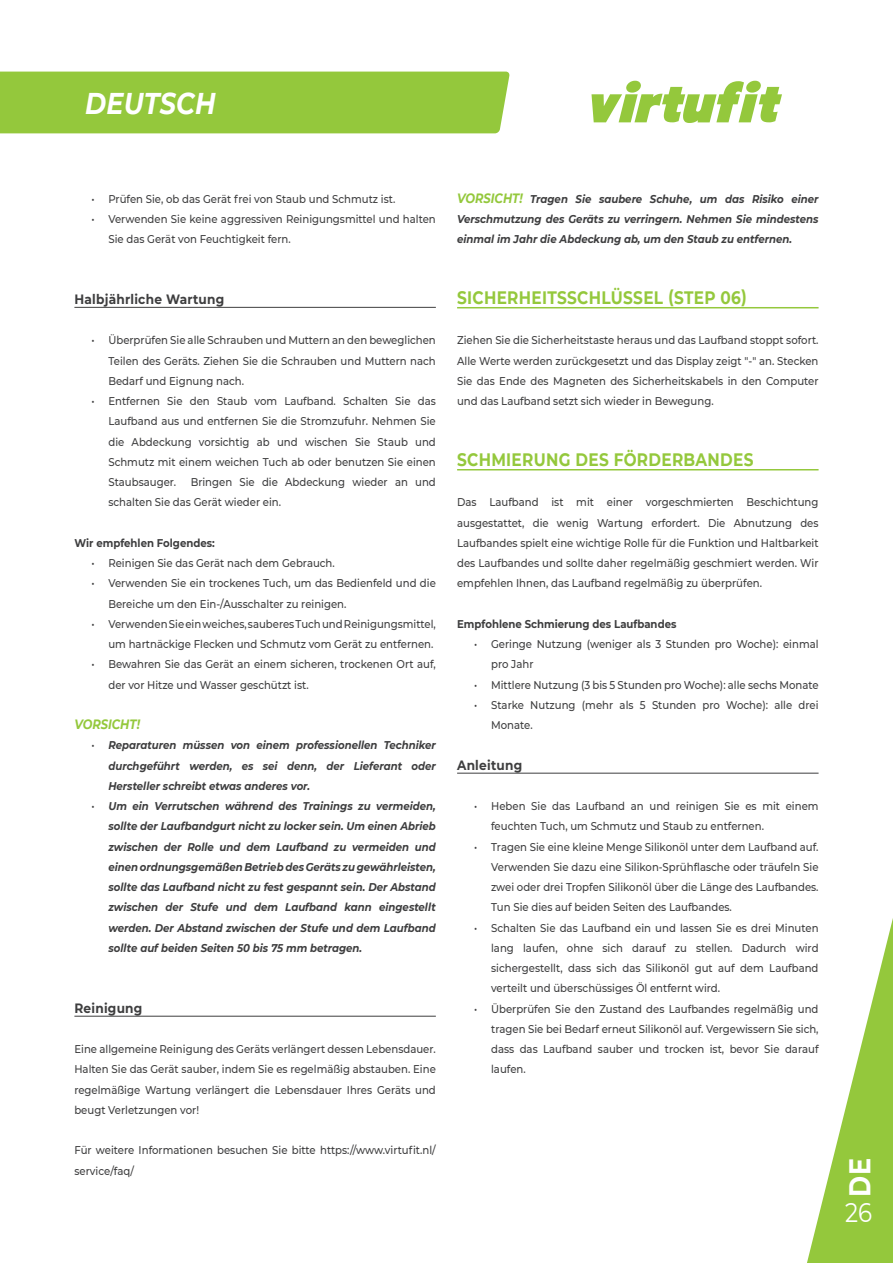
<style>
.page{position:relative;width:893px;height:1263px;background:#fff}
.page>*{position:absolute;margin:0;border:0;box-sizing:border-box;transform-origin:0 0}
.t1{font:italic 700 30px "Montserrat";letter-spacing:.01em;color:#fff;scale:.85 1}
.t2{font:700 30px "Montserrat";color:#fff;scale:.85 1}
.t3{font:27px "Montserrat";color:#fff;scale:.85 1}
.VF__Opsomming_platte_tekst{font:700 18px "Montserrat";letter-spacing:.02em;color:#94c83c;scale:.85 1}
.VF__Opsomming_platte_tekst-2{font:700 13.5px "Montserrat";letter-spacing:.02em;color:#3e3e3f;scale:.9 1}
.t4{font:italic 700 13.5px "Montserrat";color:#94c83c;scale:.85 1}
.VF__Opsomming_platte_tekst-3{font:500 11.25px/20.2px "Montserrat";color:#3e3e3f;text-align:justify;scale:.9 1}
.VF__Opsomming_platte_tekst-4{font:italic 700 11.25px/20.2px "Montserrat";color:#3e3e3f;text-align:justify;scale:.9 1}
.t5{font:700 11.25px "Montserrat";color:#3e3e3f;scale:.9 1}
.s1{font-weight:500;font-style:normal}
.s2{font-size:13.5px;color:#94c83c}
</style>
<div class="page">
<div style="left:0;top:72px;width:510px;height:61px;background:#94c83c"></div>
<svg style="left:591px;top:81px;width:191px;height:42px"></svg>
<svg style="left:798px;top:772px;width:95px;height:491px"></svg>
<hr style="left:457px;top:307px;width:362px;height:1px;background:#94c83c">
<hr style="left:457px;top:469px;width:362px;height:1px;background:#94c83c">
<hr style="left:457px;top:773px;width:362px;height:1px;background:#3e3e3f">
<hr style="left:74px;top:307px;width:362px;height:1px;background:#3e3e3f">
<hr style="left:74px;top:1016px;width:362px;height:1px;background:#3e3e3f">
<h1 class="t1" style="left:85px;top:82px;width:155px">DEUTSCH</h1>
<p class="VF__Opsomming_platte_tekst-3" style="left:91px;top:188px;width:339px">• Prüfen Sie, ob das Gerät frei von Staub und Schmutz ist.</p>
<p class="VF__Opsomming_platte_tekst-3" style="left:108px;top:208px;width:365px;text-indent:-17px">• Verwenden Sie keine aggressiven Reinigungsmittel und halten<br>Sie das Gerät von Feuchtigkeit fern.</p>
<p class="VF__Opsomming_platte_tekst-2" style="left:74px;top:289px;width:168px">Halbjährliche Wartung</p>
<p class="VF__Opsomming_platte_tekst-3" style="left:108px;top:330px;width:365px;text-indent:-17px">• Überprüfen Sie alle Schrauben und Muttern an den beweglichen Teilen des Geräts. Ziehen Sie die Schrauben und Muttern nach Bedarf und Eignung nach.</p>
<p class="VF__Opsomming_platte_tekst-3" style="left:108px;top:390px;width:365px;text-indent:-17px">• Entfernen Sie den Staub vom Laufband. Schalten Sie das Laufband aus und entfernen Sie die Stromzufuhr. Nehmen Sie die Abdeckung vorsichtig ab und wischen Sie Staub und Schmutz mit einem weichen Tuch ab oder benutzen Sie einen Staubsauger.</p>
<p class="VF__Opsomming_platte_tekst-3" style="left:108px;top:471px;width:365px;text-indent:82px">Bringen Sie die Abdeckung wieder an und schalten Sie das Gerät wieder ein.</p>
<p class="t5" style="left:74px;top:535px;width:158px">Wir empfehlen Folgendes:</p>
<p class="VF__Opsomming_platte_tekst-3" style="left:91px;top:552px;width:272px">• Reinigen Sie das Gerät nach dem Gebrauch.</p>
<p class="VF__Opsomming_platte_tekst-3" style="left:108px;top:573px;width:365px;text-indent:-17px">• Verwenden Sie ein trockenes Tuch, um das Bedienfeld und die<br>Bereiche um den Ein-/Ausschalter zu reinigen.</p>
<p class="VF__Opsomming_platte_tekst-3" style="left:91px;top:613px;width:384px;text-align:right">• Verwenden Sie ein weiches, sauberes Tuch und Reinigungsmittel, um hartnäckige Flecken und Schmutz vom Gerät zu entfernen.</p>
<p class="VF__Opsomming_platte_tekst-3" style="left:108px;top:654px;width:365px;text-indent:-17px">• Bewahren Sie das Gerät an einem sicheren, trockenen Ort auf, der vor Hitze und Wasser geschützt ist.</p>
<p class="t4" style="left:74px;top:714px;width:79px">VORSICHT!</p>
<p class="VF__Opsomming_platte_tekst-4" style="left:108px;top:735px;width:365px;text-indent:-17px"><span class="s1">•</span> Reparaturen müssen von einem professionellen Techniker durchgeführt werden, es sei denn, der Lieferant oder Hersteller schreibt etwas anderes vor.</p>
<p class="VF__Opsomming_platte_tekst-4" style="left:108px;top:795px;width:365px;text-indent:-17px"><span class="s1">•</span> Um ein Verrutschen während des Trainings zu vermeiden, sollte der Laufbandgurt nicht zu locker sein. Um einen Abrieb zwischen der Rolle und dem Laufband zu vermeiden und einen ordnungsgemäßen Betrieb des Geräts zu gewährleisten, sollte das Laufband nicht zu fest gespannt sein. Der Abstand zwischen der Stufe und dem Laufband kann eingestellt werden. Der Abstand zwischen der Stufe und dem Laufband sollte auf beiden Seiten 50 bis 75 mm betragen.</p>
<p class="VF__Opsomming_platte_tekst-2" style="left:74px;top:998px;width:77px">Reinigung</p>
<p class="VF__Opsomming_platte_tekst-3" style="left:74px;top:1038px;width:403px">Eine allgemeine Reinigung des Geräts verlängert dessen Lebensdauer.<br>Halten Sie das Gerät sauber, indem Sie es regelmäßig abstauben. Eine regelmäßige Wartung verlängert die Lebensdauer Ihres Geräts und beugt Verletzungen vor!</p>
<p class="VF__Opsomming_platte_tekst-3" style="left:74px;top:1140px;width:403px">Für weitere Informationen besuchen Sie bitte https://www.virtufit.nl/ service/faq/</p>
<p class="VF__Opsomming_platte_tekst-4" style="left:457px;top:188px;width:403px"><span class="s2">VORSICHT!</span> Tragen Sie saubere Schuhe, um das Risiko einer Verschmutzung des Geräts zu verringern. Nehmen Sie mindestens einmal im Jahr die Abdeckung ab, um den Staub zu entfernen.</p>
<p class="VF__Opsomming_platte_tekst" style="left:457px;top:284px;width:343px">SICHERHEITSSCHLÜSSEL (STEP 06)</p>
<p class="VF__Opsomming_platte_tekst-3" style="left:457px;top:330px;width:403px">Ziehen Sie die Sicherheitstaste heraus und das Laufband stoppt sofort.<br>Alle Werte werden zurückgesetzt und das Display zeigt "-" an. Stecken Sie das Ende des Magneten des Sicherheitskabels in den Computer und das Laufband setzt sich wieder in Bewegung.</p>
<p class="VF__Opsomming_platte_tekst" style="left:457px;top:446px;width:350px">SCHMIERUNG DES FÖRDERBANDES</p>
<p class="VF__Opsomming_platte_tekst-3" style="left:457px;top:492px;width:403px">Das Laufband ist mit einer vorgeschmierten Beschichtung ausgestattet, die wenig Wartung erfordert. Die Abnutzung des Laufbandes spielt eine wichtige Rolle für die Funktion und Haltbarkeit des Laufbandes und sollte daher regelmäßig geschmiert werden. Wir empfehlen Ihnen, das Laufband regelmäßig zu überprüfen.</p>
<p class="t5" style="left:457px;top:616px;width:245px">Empfohlene Schmierung des Laufbandes</p>
<p class="VF__Opsomming_platte_tekst-3" style="left:491px;top:633px;width:365px;text-indent:-17px">• Geringe Nutzung (weniger als 3 Stunden pro Woche): einmal pro Jahr</p>
<p class="VF__Opsomming_platte_tekst-3" style="left:474px;top:674px;width:384px">• Mittlere Nutzung (3 bis 5 Stunden pro Woche): alle sechs Monate</p>
<p class="VF__Opsomming_platte_tekst-3" style="left:491px;top:694px;width:365px;text-indent:-17px">• Starke Nutzung (mehr als 5 Stunden pro Woche): alle drei<br>Monate.</p>
<p class="VF__Opsomming_platte_tekst-2" style="left:457px;top:755px;width:74px">Anleitung</p>
<p class="VF__Opsomming_platte_tekst-3" style="left:491px;top:795px;width:365px;text-indent:-17px">• Heben Sie das Laufband an und reinigen Sie es mit einem feuchten Tuch, um Schmutz und Staub zu entfernen.</p>
<p class="VF__Opsomming_platte_tekst-3" style="left:491px;top:836px;width:365px;text-indent:-17px">• Tragen Sie eine kleine Menge Silikonöl unter dem Laufband auf.<br>Verwenden Sie dazu eine Silikon-Sprühflasche oder träufeln Sie zwei oder drei Tropfen Silikonöl über die Länge des Laufbandes.<br>Tun Sie dies auf beiden Seiten des Laufbandes.</p>
<p class="VF__Opsomming_platte_tekst-3" style="left:491px;top:917px;width:365px;text-indent:-17px">• Schalten Sie das Laufband ein und lassen Sie es drei Minuten lang laufen, ohne sich darauf zu stellen. Dadurch wird sichergestellt, dass sich das Silikonöl gut auf dem Laufband verteilt und überschüssiges Öl entfernt wird.</p>
<p class="VF__Opsomming_platte_tekst-3" style="left:491px;top:998px;width:365px;text-indent:-17px">• Überprüfen Sie den Zustand des Laufbandes regelmäßig und tragen Sie bei Bedarf erneut Silikonöl auf. Vergewissern Sie sich, dass das Laufband sauber und trocken ist, bevor Sie darauf laufen.</p>
<h1 class="t2" style="left:838px;top:1197px;width:48px;rotate:-90deg">DE</h1>
<h2 class="t3" style="left:845px;top:1194px;width:33px">26</h2>
</div>
